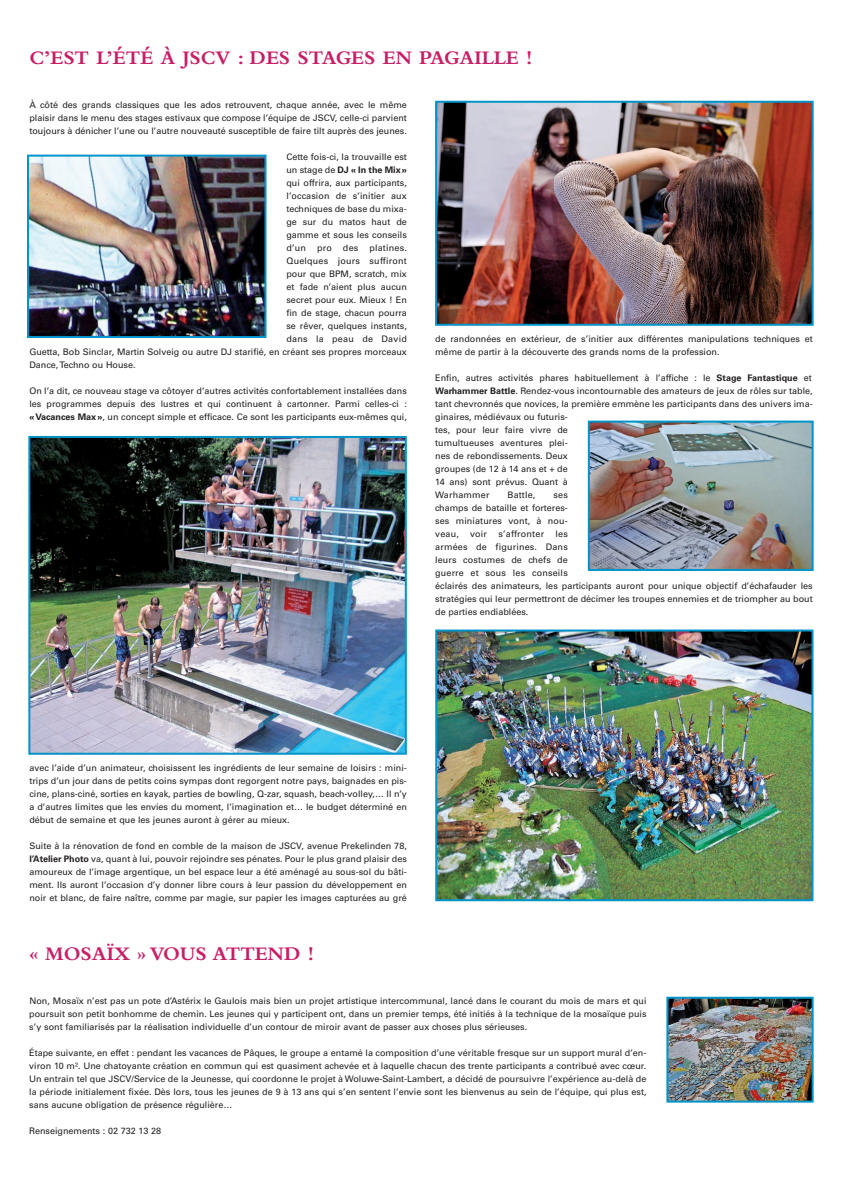
<style>
.page{position:relative;width:842px;height:1191px;background:#fff}
.page>*{position:absolute;margin:0;border:0;box-sizing:border-box;transform-origin:0 0}
.t1{font:700 20px "Bembo";color:#c71e66}
.t2{font:9px/13px "Univers";color:#231f20;text-align:justify}
.t3{font:9px "Univers";letter-spacing:.02em;color:#231f20}
.t4{font:700 9px "Univers";color:#231f20}
.s1{font-weight:400}
.s2{font-weight:700}
</style>
<div class="page">
<img style="left:30px;top:158px;width:233px;height:177px">
<div style="left:27px;top:155px;width:239px;height:183px;border:2px solid #0094c8"></div>
<img style="left:669px;top:999px;width:142px;height:100px">
<div style="left:666px;top:996px;width:148px;height:106px;border:2px solid #0094c8"></div>
<img style="left:31px;top:439px;width:373px;height:312px">
<div style="left:28px;top:436px;width:379px;height:318px;border:2px solid #0094c8"></div>
<img style="left:438px;top:104px;width:373px;height:219px">
<div style="left:435px;top:101px;width:379px;height:225px;border:2px solid #0094c8"></div>
<img style="left:591px;top:423px;width:220px;height:145px">
<div style="left:588px;top:420px;width:226px;height:151px;border:2px solid #0094c8"></div>
<img style="left:438px;top:632px;width:372px;height:266px">
<div style="left:435px;top:629px;width:378px;height:272px;border:2px solid #0094c8"></div>
<h1 class="t1" style="left:29px;top:50px;width:505px">C’EST L’ÉTÉ À JSCV : DES STAGES EN PAGAILLE !</h1>
<p class="t2" style="left:29px;top:99px;width:379px">À côté des grands classiques que les ados retrouvent, chaque année, avec le même plaisir dans le menu des stages estivaux que compose l’équipe de JSCV, celle-ci parvient toujours à dénicher l’une ou l’autre nouveauté susceptible de faire tilt auprès des jeunes.</p>
<p class="t2" style="left:286px;top:151px;width:122px">Cette fois-ci, la trouvaille est</p>
<p class="t4" style="left:286px;top:167px;width:122px"><span class="s1">un stage de</span> DJ « In the Mix»</p>
<p class="t2" style="left:286px;top:177px;width:122px">qui offrira, aux participants,</p>
<p class="t2" style="left:286px;top:190px;width:122px">l’occasion de s’initier aux</p>
<p class="t2" style="left:286px;top:203px;width:122px">techniques de base du mixa-</p>
<p class="t2" style="left:286px;top:216px;width:122px">ge sur du matos haut de</p>
<p class="t2" style="left:286px;top:229px;width:122px">gamme et sous les conseils</p>
<p class="t3" style="left:286px;top:245px;width:122px">d’un pro des platines.</p>
<p class="t3" style="left:286px;top:258px;width:122px">Quelques jours suffiront</p>
<p class="t2" style="left:286px;top:268px;width:122px">pour que BPM, scratch, mix</p>
<p class="t2" style="left:286px;top:281px;width:122px">et fade n’aient plus aucun</p>
<p class="t2" style="left:286px;top:294px;width:122px">secret pour eux. Mieux ! En</p>
<p class="t2" style="left:286px;top:307px;width:122px">fin de stage, chacun pourra</p>
<p class="t2" style="left:286px;top:320px;width:122px">se rêver, quelques instants,</p>
<p class="t3" style="left:286px;top:335px;width:122px">dans la peau de David</p>
<p class="t2" style="left:29px;top:346px;width:379px">Guetta, Bob Sinclar, Martin Solveig ou autre DJ starifié, en créant ses propres morceaux</p>
<p class="t2" style="left:29px;top:359px;width:108px">Dance, Techno ou House.</p>
<p class="t2" style="left:29px;top:385px;width:379px">On l’a dit, ce nouveau stage va côtoyer d’autres activités confortablement installées dans les programmes depuis des lustres et qui continuent à cartonner. Parmi celles-ci : <span class="s2">«Vacances Max»</span>, un concept simple et efficace. Ce sont les participants eux-mêmes qui,</p>
<p class="t2" style="left:435px;top:333px;width:379px">de randonnées en extérieur, de s’initier aux différentes manipulations techniques et même de partir à la découverte des grands noms de la profession.</p>
<p class="t2" style="left:435px;top:372px;width:379px;text-align:left">Enfin, autres activités phares habituellement à l’affiche : le <span class="s2">Stage Fantastique</span> et <span class="s2">Warhammer Battle</span>. Rendez-vous incontournable des amateurs de jeux de rôles sur table, tant chevronnés que novices, la première emmène les participants dans des univers ima&shy;ginaires, médiévaux ou futuris-<br>tes, pour leur faire vivre de<br>tumultueuses aventures plei-<br>nes de rebondissements. Deux<br>groupes (de 12 à 14 ans et + de<br>14 ans) sont prévus. Quant à<br>Warhammer</p>
<p class="t2" style="left:508px;top:489px;width:29px">Battle,</p>
<p class="t2" style="left:435px;top:489px;width:134px;text-indent:118px">ses champs de bataille et forteres&shy;ses miniatures vont, à nou&shy;veau,</p>
<p class="t2" style="left:470px;top:528px;width:18px">voir</p>
<p class="t3" style="left:498px;top:531px;width:47px">s’affronter</p>
<p class="t2" style="left:435px;top:528px;width:379px;text-align:left;text-indent:120px">les<br>armées de figurines. Dans<br>leurs costumes de chefs de<br>guerre et sous les conseils<br>éclairés des animateurs, les participants auront pour unique objectif d’échafauder les stratégies qui leur permettront de décimer les troupes ennemies et de triompher au bout de parties endiablées.</p>
<p class="t2" style="left:29px;top:762px;width:379px">avec l’aide d’un animateur, choisissent les ingrédients de leur semaine de loisirs : mini&shy;trips d’un jour dans de petits coins sympas dont regorgent notre pays, baignades en pis&shy;cine, plans-ciné, sorties en kayak, parties de bowling, Q-zar, squash, beach-volley,… Il n’y a d’autres limites que les envies du moment, l’imagination et… le budget déterminé en début de semaine et que les jeunes auront à gérer au mieux.</p>
<p class="t2" style="left:29px;top:840px;width:379px">Suite à la rénovation de fond en comble de la maison de JSCV, avenue Prekelinden 78, <span class="s2">l’Atelier Photo</span> va, quant à lui, pouvoir rejoindre ses pénates. Pour le plus grand plaisir des amoureux de l’image argentique, un bel espace leur a été aménagé au sous-sol du bâti&shy;ment. Ils auront l’occasion d’y donner libre cours à leur passion du développement en noir et blanc, de faire naître, comme par magie, sur papier les images capturées au gré</p>
<h1 class="t1" style="left:29px;top:946px;width:286px">« MOSAÏX » VOUS ATTEND !</h1>
<p class="t2" style="left:29px;top:995px;width:619px">Non, Mosaïx n’est pas un pote d’Astérix le Gaulois mais bien un projet artistique intercommunal, lancé dans le courant du mois de mars et qui poursuit son petit bonhomme de chemin. Les jeunes qui y participent ont, dans un premier temps, été initiés à la technique de la mosaïque puis s’y sont familiarisés par la réalisation individuelle d’un contour de miroir avant de passer aux choses plus sérieuses.</p>
<p class="t2" style="left:29px;top:1047px;width:619px">Étape suivante, en effet : pendant les vacances de Pâques, le groupe a entamé la composition d’une véritable fresque sur un support mural d’en&shy;viron 10 m². Une chatoyante création en commun qui est quasiment achevée et à laquelle chacun des trente participants a contribué avec cœur.<br>Un entrain tel que JSCV/Service de la Jeunesse, qui coordonne le projet à Woluwe-Saint-Lambert, a décidé de poursuivre l’expérience au-delà de la période initialement fixée. Dès lors, tous les jeunes de 9 à 13 ans qui s’en sentent l’envie sont les bienvenus au sein de l’équipe, qui plus est, sans aucune obligation de présence régulière…</p>
<p class="t2" style="left:29px;top:1125px;width:134px">Renseignements : 02 732 13 28</p>
</div>
